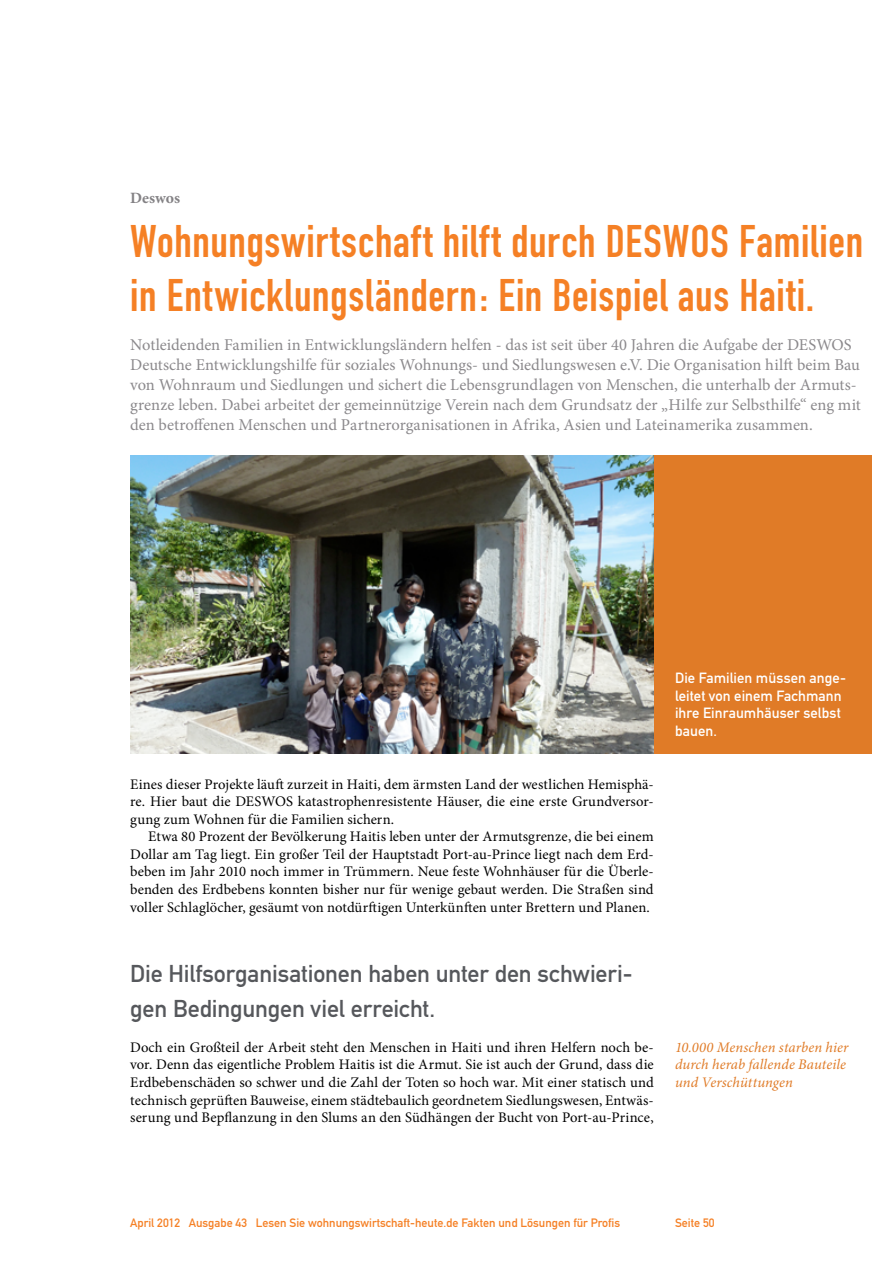
<style>
.page{position:relative;width:893px;height:1263px;background:#fff}
.page>*{position:absolute;margin:0;border:0;box-sizing:border-box;transform-origin:0 0}
.Überschrift_Groß{font:45px/54px "DIN Engschrift";letter-spacing:.015em;color:#f58025}
.Überschrift_Grau{font:24px/35.1px "DIN Mittelschrift";letter-spacing:-.005em;color:#56585c}
.Anlesetext{font:16.5px/19.8px "Minion Pro";color:#8b898c}
.Kategorie{font:700 15.75px "Minion Pro";color:#848285}
.Fließtext_erste_Zeil{font:14.7px/17.5px "Minion Pro";letter-spacing:.005em;color:#000;text-align:justify}
.Fliesstext{font:14.7px/17.5px "Minion Pro";color:#000;text-align:justify}
.Bildunterschrift{font:14.7px/17.5px "DIN Mittelschrift";letter-spacing:.005em;color:#fff}
.Zwischentext{font:italic 14.7px/17.5px "Minion Pro";letter-spacing:.005em;color:#e07b27}
.t1{font:12px "DIN Mittelschrift";color:#f58025}
</style>
<div class="page">
<div style="left:654px;top:455px;width:218px;height:298px;background:#e07b27"></div>
<img style="left:130px;top:455px;width:524px;height:298px">
<p class="Kategorie" style="left:130px;top:187px;width:51px">Deswos</p>
<p class="Überschrift_Groß" style="left:130px;top:214px;width:735px">Wohnungswirtschaft hilft durch DESWOS Familien in Entwicklungsländern: Ein Beispiel aus Haiti.</p>
<p class="Anlesetext" style="left:130px;top:335px;width:732px">Notleidenden Familien in Entwicklungsländern helfen - das ist seit über 40 Jahren die Aufgabe der DESWOS Deutsche Entwicklungshilfe für soziales Wohnungs- und Siedlungswesen e.V. Die Organisation hilft beim Bau von Wohnraum und Siedlungen und sichert die Lebensgrundlagen von Menschen, die unterhalb der Armuts&shy;grenze leben. Dabei arbeitet der gemeinnützige Verein nach dem Grundsatz der „Hilfe zur Selbsthilfe“ eng mit den betroffenen Menschen und Partnerorganisationen in Afrika, Asien und Lateinamerika zusammen.</p>
<p class="Fließtext_erste_Zeil" style="left:130px;top:775px;width:525px">Eines dieser Projekte läuft zurzeit in Haiti, dem ärmsten Land der westlichen Hemisphä&shy;re. Hier baut die DESWOS katastrophenresistente Häuser, die eine erste Grundversor&shy;gung zum Wohnen für die Familien sichern.</p>
<p class="Fliesstext" style="left:130px;top:828px;width:525px;text-indent:18px">Etwa 80 Prozent der Bevölkerung Haitis leben unter der Armutsgrenze, die bei einem Dollar am Tag liegt. Ein großer Teil der Hauptstadt Port-au-Prince liegt nach dem Erd&shy;beben im Jahr 2010 noch immer in Trümmern. Neue feste Wohnhäuser für die Überle&shy;benden des Erdbebens konnten bisher nur für wenige gebaut werden. Die Straßen sind voller Schlaglöcher, gesäumt von notdürftigen Unterkünften unter Brettern und Planen.</p>
<p class="Überschrift_Grau" style="left:130px;top:956px;width:504px">Die Hilfsorganisationen haben unter den schwieri&shy;gen Bedingungen viel erreicht.</p>
<p class="Fließtext_erste_Zeil" style="left:130px;top:1038px;width:525px">Doch ein Großteil der Arbeit steht den Menschen in Haiti und ihren Helfern noch be&shy;vor. Denn das eigentliche Problem Haitis ist die Armut. Sie ist auch der Grund, dass die Erdbebenschäden so schwer und die Zahl der Toten so hoch war. Mit einer statisch und technisch geprüften Bauweise, einem städtebaulich geordnetem Siedlungswesen, Entwäs&shy;serung und Bepflanzung in den Slums an den Südhängen der Bucht von Port-au-Prince,</p>
<p class="Bildunterschrift" style="left:675px;top:669px;width:173px">Die Familien müssen ange&shy;leitet von einem Fachmann ihre Einraumhäuser selbst bauen.</p>
<p class="Zwischentext" style="left:675px;top:1038px;width:175px">10.000 Menschen starben hier durch herab fallende Bauteile und Verschüttungen</p>
<p class="t1" style="left:130px;top:1216px;width:491px">April 2012 Ausgabe 43 Lesen Sie wohnungswirtschaft-heute.de Fakten und Lösungen für Profis</p>
<p class="t1" style="left:675px;top:1216px;width:41px">Seite 50</p>
</div>
